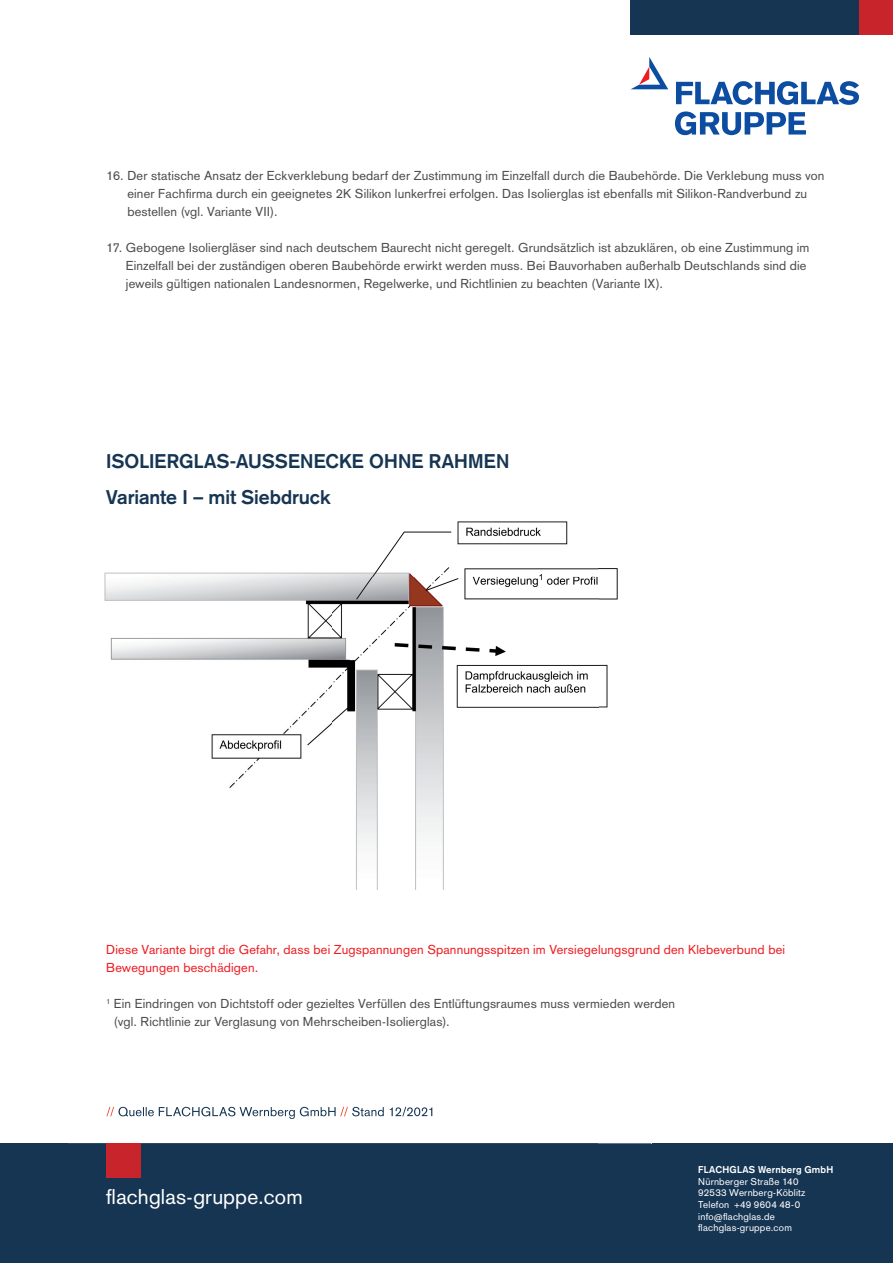
<style>
.page{position:relative;width:893px;height:1263px;background:#fff}
.page>*{position:absolute;margin:0;border:0;box-sizing:border-box;transform-origin:0 0}
.t1{font:21px "Basic Commercial LT Std";letter-spacing:.01em;color:#fff}
.t2{font:700 19.5px/36px "Basic Commercial LT Std";letter-spacing:.005em;color:#163553}
.t3{font:12.75px/18px "Basic Commercial LT Std";letter-spacing:.01em;color:#4b4c4d}
.t4{font:12.75px/18px "Basic Commercial LT Std";letter-spacing:.015em;color:#ee1d23}
.t5{font:9.75px/11.7px "Basic Commercial LT Std";letter-spacing:.02em;color:#fff}
.t6{font:700 9.75px "Basic Commercial LT Std";letter-spacing:.025em;color:#fff}
</style>
<div class="page">
<div style="left:0;top:1143px;width:893px;height:120px;background:#163553"></div>
<div style="left:631px;top:0;width:262px;height:34px;background:#163553"></div>
<div style="left:859px;top:0;width:34px;height:34px;background:#c8242b"></div>
<div style="left:106px;top:1143px;width:34px;height:34px;background:#c8242b"></div>
<svg style="left:676px;top:81px;width:183px;height:24px"></svg>
<svg style="left:675px;top:111px;width:131px;height:24px"></svg>
<svg style="left:631px;top:57px;width:37px;height:32px"></svg>
<img style="left:68px;top:521px;width:583px;height:653px">
<img style="left:106px;top:1143px;width:34px;height:31px">
<svg style="left:106px;top:1107px;width:8px;height:9px"></svg>
<img style="left:118px;top:1107px;width:218px;height:12px">
<svg style="left:340px;top:1107px;width:8px;height:9px"></svg>
<img style="left:352px;top:1107px;width:80px;height:9px">
<p class="t3" style="left:127px;top:167px;width:698px;text-indent:-21px">16. Der statische Ansatz der Eckverklebung bedarf der Zustimmung im Einzelfall durch die Baubehörde. Die Verklebung muss von einer Fachfirma durch ein geeignetes 2K Silikon lunkerfrei erfolgen. Das Isolierglas ist ebenfalls mit Silikon-Randverbund zu bestellen (vgl. Variante VII).</p>
<p class="t3" style="left:126px;top:239px;width:685px;text-indent:-20px">17. Gebogene Isoliergläser sind nach deutschem Baurecht nicht geregelt. Grundsätzlich ist abzuklären, ob eine Zustimmung im<br>Einzelfall bei der zuständigen oberen Baubehörde erwirkt werden muss. Bei Bauvorhaben außerhalb Deutschlands sind die jeweils gültigen nationalen Landesnormen, Regelwerke, und Richtlinien zu beachten (Variante IX).</p>
<h2 class="t2" style="left:106px;top:443px;width:405px">ISOLIERGLAS-AUSSENECKE OHNE RAHMEN<br>Variante I – mit Siebdruck</h2>
<p class="t4" style="left:106px;top:941px;width:680px">Diese Variante birgt die Gefahr, dass bei Zugspannungen Spannungsspitzen im Versiegelungsgrund den Klebeverbund bei<br>Bewegungen beschädigen.</p>
<p class="t3" style="left:114px;top:995px;width:563px;text-indent:-8px"><sup>1</sup> Ein Eindringen von Dichtstoff oder gezieltes Verfüllen des Entlüftungsraumes muss vermieden werden (vgl. Richtlinie zur Verglasung von Mehrscheiben-Isolierglas).</p>
<h1 class="t1" style="left:106px;top:1184px;width:198px">flachglas-gruppe.com</h1>
<p class="t6" style="left:698px;top:1164px;width:137px">FLACHGLAS Wernberg GmbH</p>
<p class="t5" style="left:698px;top:1175px;width:109px">Nürnberger Straße 140<br>92533 Wernberg-Köblitz<br>Telefon +49 9604 48-0 info@flachglas.de flachglas-gruppe.com</p>
</div>
